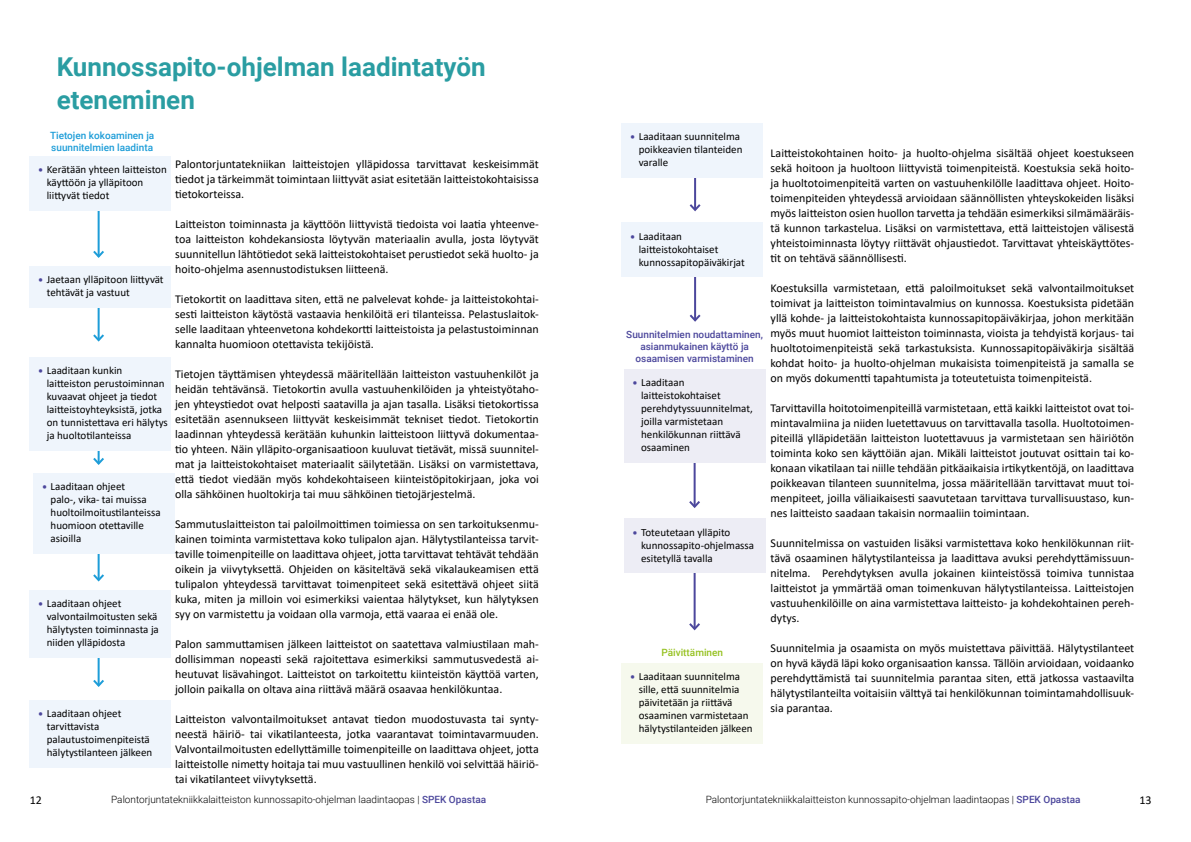
<style>
.page{position:relative;width:1191px;height:842px;background:#fff}
.page>*{position:absolute;margin:0;border:0;box-sizing:border-box;transform-origin:0 0}
.t1{font:700 26px/32.4px "Roboto";color:#2a9da2}
.t2{font:12px/15px "Calibri";color:#000;text-align:justify}
.t3{font:11px/13px "Calibri";color:#000}
.t4{font:300 10px "Roboto";color:#000}
.t5{font:500 10px/12px "Roboto";color:#4c479c;text-align:center}
.t6{font:500 10px/12px "Roboto";color:#1d9dd8}
.t7{font:500 10px "Roboto";color:#95c11f}
.s1{font-family:"Roboto";font-weight:700;font-size:14px;color:#4c479c}
.s2{font-weight:500;color:#4c479c}
</style>
<div class="page">
<hr style="left:693px;top:527px;width:2px;height:102px;background:#4c479c">
<svg style="left:689px;top:621px;width:11px;height:10px"></svg>
<hr style="left:693px;top:383px;width:2px;height:124px;background:#4c479c">
<svg style="left:689px;top:499px;width:11px;height:9px"></svg>
<hr style="left:694px;top:237px;width:2px;height:83px;background:#4c479c">
<svg style="left:689px;top:312px;width:12px;height:10px"></svg>
<hr style="left:694px;top:132px;width:2px;height:78px;background:#4c479c">
<svg style="left:689px;top:202px;width:12px;height:10px"></svg>
<hr style="left:98px;top:595px;width:2px;height:90px;background:#1d9dd8">
<svg style="left:93px;top:678px;width:11px;height:9px"></svg>
<hr style="left:98px;top:482px;width:2px;height:98px;background:#1d9dd8">
<svg style="left:93px;top:572px;width:11px;height:10px"></svg>
<hr style="left:98px;top:366px;width:2px;height:98px;background:#1d9dd8">
<svg style="left:93px;top:456px;width:11px;height:9px"></svg>
<hr style="left:98px;top:268px;width:2px;height:72px;background:#1d9dd8">
<svg style="left:93px;top:332px;width:11px;height:10px"></svg>
<hr style="left:98px;top:159px;width:2px;height:97px;background:#1d9dd8">
<svg style="left:93px;top:249px;width:11px;height:9px"></svg>
<div style="left:30px;top:157px;width:141px;height:54px;background:#eff5fc"></div>
<div style="left:30px;top:267px;width:141px;height:41px;background:#eff5fc"></div>
<div style="left:30px;top:357px;width:141px;height:93px;background:#eff5fc"></div>
<div style="left:34px;top:474px;width:141px;height:80px;background:#eff5fc"></div>
<div style="left:30px;top:590px;width:141px;height:67px;background:#eff5fc"></div>
<div style="left:30px;top:700px;width:141px;height:67px;background:#eff5fc"></div>
<div style="left:621px;top:123px;width:142px;height:54px;background:#eff5fc"></div>
<div style="left:621px;top:223px;width:142px;height:54px;background:#eff5fc"></div>
<div style="left:624px;top:369px;width:141px;height:93px;background:#ededf5"></div>
<div style="left:624px;top:519px;width:141px;height:54px;background:#ededf5"></div>
<div style="left:621px;top:664px;width:142px;height:80px;background:#f6f9ed"></div>
<h1 class="t1" style="left:57px;top:50px;width:430px">Kunnossapito-ohjelman laadintatyön eteneminen</h1>
<p class="t6" style="left:50px;top:129px;width:106px">Tietojen kokoaminen ja suunnitelmien laadinta</p>
<p class="t2" style="left:175px;top:156px;width:365px">Palontorjuntatekniikan laitteistojen ylläpidossa tarvittavat keskeisimmät tiedot ja tärkeimmät toimintaan liittyvät asiat esitetään laitteistokohtaisissa tietokorteissa.</p>
<p class="t2" style="left:175px;top:216px;width:365px">Laitteiston toiminnasta ja käyttöön liittyvistä tiedoista voi laatia yhteenve&shy;toa laitteiston kohdekansiosta löytyvän materiaalin avulla, josta löytyvät suunnitellun lähtötiedot sekä laitteistokohtaiset perustiedot sekä huolto- ja hoito-ohjelma asennustodistuksen liitteenä.</p>
<p class="t2" style="left:175px;top:291px;width:365px">Tietokortit on laadittava siten, että ne palvelevat kohde- ja laitteistokohtai&shy;sesti laitteiston käytöstä vastaavia henkilöitä eri tilanteissa. Pelastuslaitok&shy;selle laaditaan yhteenvetona kohdekortti laitteistoista ja pelastustoiminnan kannalta huomioon otettavista tekijöistä.</p>
<p class="t2" style="left:175px;top:366px;width:365px">Tietojen täyttämisen yhteydessä määritellään laitteiston vastuuhenkilöt ja heidän tehtävänsä. Tietokortin avulla vastuuhenkilöiden ja yhteistyötaho&shy;jen yhteystiedot ovat helposti saatavilla ja ajan tasalla. Lisäksi tietokortissa esitetään asennukseen liittyvät keskeisimmät tekniset tiedot. Tietokortin laadinnan yhteydessä kerätään kuhunkin laitteistoon liittyvä dokumentaa&shy;tio yhteen. Näin ylläpito-organisaatioon kuuluvat tietävät, missä suunnitel&shy;mat ja laitteistokohtaiset materiaalit säilytetään. Lisäksi on varmistettava, että tiedot viedään myös kohdekohtaiseen kiinteistöpitokirjaan, joka voi olla sähköinen huoltokirja tai muu sähköinen tietojärjestelmä.</p>
<p class="t2" style="left:175px;top:516px;width:365px">Sammutuslaitteiston tai paloilmoittimen toimiessa on sen tarkoituksenmu&shy;kainen toiminta varmistettava koko tulipalon ajan. Hälytystilanteissa tarvit&shy;taville toimenpiteille on laadittava ohjeet, jotta tarvittavat tehtävät tehdään oikein ja viivytyksettä. Ohjeiden on käsiteltävä sekä vikalaukeamisen että tulipalon yhteydessä tarvittavat toimenpiteet sekä esitettävä ohjeet siitä kuka, miten ja milloin voi esimerkiksi vaientaa hälytykset, kun hälytyksen syy on varmistettu ja voidaan olla varmoja, että vaaraa ei enää ole.</p>
<p class="t2" style="left:175px;top:636px;width:365px">Palon sammuttamisen jälkeen laitteistot on saatettava valmiustilaan mah&shy;dollisimman nopeasti sekä rajoitettava esimerkiksi sammutusvedestä ai&shy;heutuvat lisävahingot. Laitteistot on tarkoitettu kiinteistön käyttöä varten, jolloin paikalla on oltava aina riittävä määrä osaavaa henkilökuntaa.</p>
<p class="t2" style="left:175px;top:711px;width:365px">Laitteiston valvontailmoitukset antavat tiedon muodostuvasta tai synty&shy;neestä häiriö- tai vikatilanteesta, jotka vaarantavat toimintavarmuuden.<br>Valvontailmoitusten edellyttämille toimenpiteille on laadittava ohjeet, jotta laitteistolle nimetty hoitaja tai muu vastuullinen henkilö voi selvittää häiriö&shy;tai vikatilanteet viivytyksettä.</p>
<p class="t3" style="left:47px;top:163px;width:122px;text-indent:-9px"><span class="s1">•</span> Kerätään yhteen laitteiston käyttöön ja ylläpitoon liittyvät tiedot</p>
<p class="t3" style="left:47px;top:273px;width:118px;text-indent:-9px"><span class="s1">•</span> Jaetaan ylläpitoon liittyvät tehtävät ja vastuut</p>
<p class="t3" style="left:47px;top:363px;width:123px;text-indent:-9px"><span class="s1">•</span> Laaditaan kunkin laitteiston perustoiminnan kuvaavat ohjeet ja tiedot laitteistoyhteyksistä, jotka on tunnistettava eri hälytys ja huoltotilanteissa</p>
<p class="t3" style="left:51px;top:480px;width:112px;text-indent:-9px"><span class="s1">•</span> Laaditaan ohjeet<br>palo-, vika- tai muissa huoltoilmoitustilanteissa huomioon otettaville asioilla</p>
<p class="t3" style="left:47px;top:596px;width:114px;text-indent:-9px"><span class="s1">•</span> Laaditaan ohjeet valvontailmoitusten sekä hälytysten toiminnasta ja niiden ylläpidosta</p>
<p class="t3" style="left:47px;top:706px;width:107px;text-indent:-9px"><span class="s1">•</span> Laaditaan ohjeet tarvittavista palautustoimenpiteistä hälytystilanteen jälkeen</p>
<p class="t3" style="left:639px;top:130px;width:105px;text-indent:-9px"><span class="s1">•</span> Laaditaan suunnitelma poikkeavien tilanteiden varalle</p>
<p class="t2" style="left:770px;top:145px;width:365px">Laitteistokohtainen hoito- ja huolto-ohjelma sisältää ohjeet koestukseen sekä hoitoon ja huoltoon liittyvistä toimenpiteistä. Koestuksia sekä hoito&shy;ja huoltotoimenpiteitä varten on vastuuhenkilölle laadittava ohjeet. Hoito&shy;toimenpiteiden yhteydessä arvioidaan säännöllisten yhteyskokeiden lisäksi myös laitteiston osien huollon tarvetta ja tehdään esimerkiksi silmämääräis&shy;tä kunnon tarkastelua. Lisäksi on varmistettava, että laitteistojen välisestä yhteistoiminnasta löytyy riittävät ohjaustiedot. Tarvittavat yhteiskäyttötes&shy;tit on tehtävä säännöllisesti.</p>
<p class="t2" style="left:770px;top:280px;width:365px">Koestuksilla varmistetaan, että paloilmoitukset sekä valvontailmoitukset toimivat ja laitteiston toimintavalmius on kunnossa. Koestuksista pidetään yllä kohde- ja laitteistokohtaista kunnossapitopäiväkirjaa, johon merkitään myös muut huomiot laitteiston toiminnasta, vioista ja tehdyistä korjaus- tai huoltotoimenpiteistä sekä tarkastuksista. Kunnossapitopäiväkirja sisältää kohdat hoito- ja huolto-ohjelman mukaisista toimenpiteistä ja samalla se on myös dokumentti tapahtumista ja toteutetuista toimenpiteistä.</p>
<p class="t2" style="left:770px;top:400px;width:365px">Tarvittavilla hoitotoimenpiteillä varmistetaan, että kaikki laitteistot ovat toi&shy;mintavalmiina ja niiden luetettavuus on tarvittavalla tasolla. Huoltotoimen&shy;piteillä ylläpidetään laitteiston luotettavuus ja varmistetaan sen häiriötön toiminta koko sen käyttöiän ajan. Mikäli laitteistot joutuvat osittain tai ko&shy;konaan vikatilaan tai niille tehdään pitkäaikaisia irtikytkentöjä, on laadittava poikkeavan tilanteen suunnitelma, jossa määritellään tarvittavat muut toi&shy;menpiteet, joilla väliaikaisesti saavutetaan tarvittava turvallisuustaso, kun&shy;nes laitteisto saadaan takaisin normaaliin toimintaan.</p>
<p class="t2" style="left:770px;top:535px;width:365px">Suunnitelmissa on vastuiden lisäksi varmistettava koko henkilökunnan riit&shy;tävä osaaminen hälytystilanteissa ja laadittava avuksi perehdyttämissuun&shy;nitelma. Perehdytyksen avulla jokainen kiinteistössä toimiva tunnistaa laitteistot ja ymmärtää oman toimenkuvan hälytystilanteissa. Laitteistojen vastuuhenkilöille on aina varmistettava laitteisto- ja kohdekohtainen pereh&shy;dytys.</p>
<p class="t2" style="left:770px;top:640px;width:365px">Suunnitelmia ja osaamista on myös muistettava päivittää. Hälytystilanteet on hyvä käydä läpi koko organisaation kanssa. Tällöin arvioidaan, voidaanko perehdyttämistä tai suunnitelmia parantaa siten, että jatkossa vastaavilta hälytystilanteilta voitaisiin välttyä tai henkilökunnan toimintamahdollisuuk&shy;sia parantaa.</p>
<p class="t3" style="left:639px;top:229px;width:108px;text-indent:-9px"><span class="s1">•</span> Laaditaan laitteistokohtaiset kunnossapitopäiväkirjat</p>
<p class="t5" style="left:626px;top:328px;width:138px">Suunnitelmien noudattaminen, asianmukainen käyttö ja osaamisen varmistaminen</p>
<p class="t3" style="left:641px;top:376px;width:113px;text-indent:-9px"><span class="s1">•</span> Laaditaan laitteistokohtaiset perehdytyssuunnitelmat, joilla varmistetaan henkilökunnan riittävä osaaminen</p>
<p class="t3" style="left:641px;top:525px;width:115px;text-indent:-9px"><span class="s1">•</span> Toteutetaan ylläpito kunnossapito-ohjelmassa esitetyllä tavalla</p>
<p class="t7" style="left:661px;top:645px;width:63px">Päivittäminen</p>
<p class="t3" style="left:639px;top:670px;width:115px;text-indent:-9px"><span class="s1">•</span> Laaditaan suunnitelma sille, että suunnitelmia päivitetään ja riittävä osaaminen varmistetaan hälytystilanteiden jälkeen</p>
<p class="t2" style="left:30px;top:792px;width:14px">12</p>
<p class="t4" style="left:111px;top:792px;width:376px">Palontorjuntatekniikkalaitteiston kunnossapito-ohjelman laadintaopas | <span class="s2">SPEK Opastaa</span></p>
<p class="t4" style="left:706px;top:792px;width:376px">Palontorjuntatekniikkalaitteiston kunnossapito-ohjelman laadintaopas | <span class="s2">SPEK Opastaa</span></p>
<p class="t2" style="left:1139px;top:792px;width:14px">13</p>
</div>
